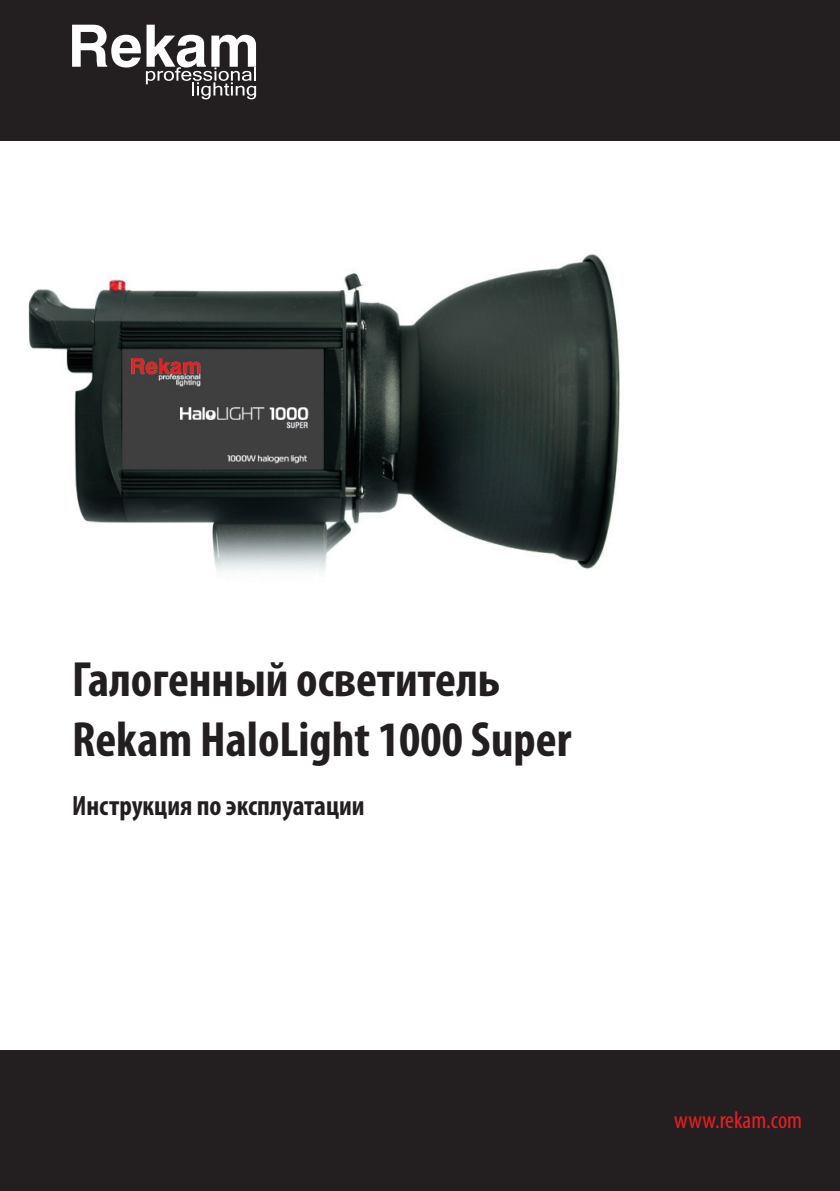
<style>
.page{position:relative;width:840px;height:1191px;background:#fff}
.page>*{position:absolute;margin:0;border:0;box-sizing:border-box;transform-origin:0 0}
.t1{font:700 condensed 49.8px "Myriad Pro";color:#231f20}
.t2{font:700 condensed 28px "Myriad Pro";color:#231f20}
.t3{font:condensed 24px "Myriad Pro";color:#ee1d23}
</style>
<div class="page">
<div style="left:0;top:0;width:839px;height:140px;background:#231f20"></div>
<svg style="left:72px;top:25px;width:184px;height:74px"></svg>
<div style="left:0;top:1050px;width:839px;height:141px;background:#231f20"></div>
<img style="left:28px;top:254px;width:592px;height:317px">
<p class="t1" style="left:72px;top:648px;width:429px">Галогенный осветитель</p>
<p class="t1" style="left:72px;top:708px;width:500px">Rekam HaloLight 1000 Super</p>
<p class="t2" style="left:72px;top:787px;width:294px">Инструкция по эксплуатации</p>
<p class="t3" style="left:674px;top:1105px;width:129px">www.rekam.com</p>
</div>
